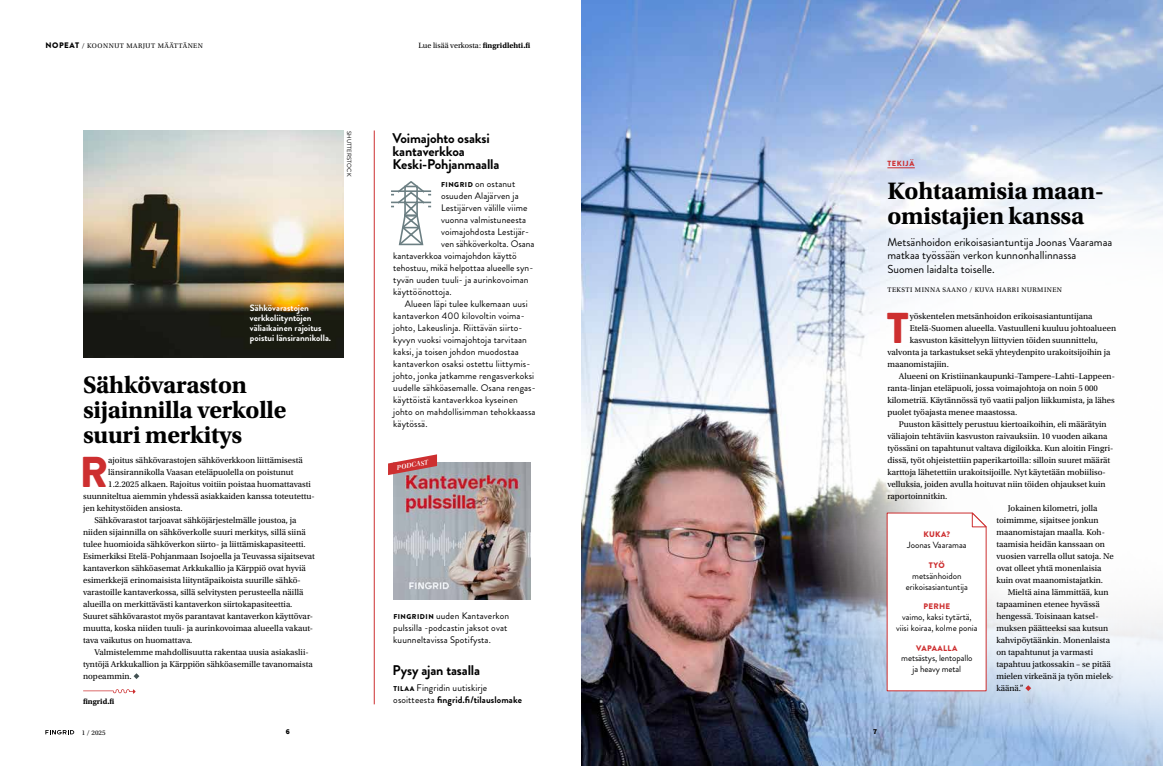
<style>
.page{position:relative;width:1163px;height:766px;background:#fff}
.page>*{position:absolute;margin:0;border:0;box-sizing:border-box;transform-origin:0 0}
.t1{font:900 43.1px "Brandon Grotesque";color:#cd2f30}
.t2{font:700 25px/25px "Utopia Std";letter-spacing:-.01em;color:#000}
.t3{font:700 14px/13px "Brandon Grotesque";letter-spacing:-.01em;color:#000}
.t4{font:11.5px/13.8px "Brandon Grotesque";color:#000}
.t5{font:9.5px/12px "Brandon Grotesque";letter-spacing:.01em;color:#000}
.t6{font:700 9.2px/10px "Brandon Grotesque";color:#fff}
.t7{font:9px/10.8px "Brandon Grotesque";color:#000;text-align:center}
.t8{font:8.8px "Utopia Std";color:#000}
.t9{font:8px "Utopia Std";color:#000}
.t10{font:900 8px "Brandon Grotesque";letter-spacing:.04em;color:#cd2f30}
.t11{font:700 8px "Utopia Std";color:#000}
.t12{font:900 7.5px "Brandon Grotesque";letter-spacing:.08em;color:#cd2f30}
.t13{font:900 7.5px "Source Sans Pro";color:#000}
.t14{font:7px "Utopia Std";letter-spacing:.07em;color:#000}
.t15{font:7px "Utopia Std Semibold Disp It";color:#fff}
.t16{font:6px "Brandon Grotesque";letter-spacing:.02em;color:#000}
.s1{font-family:"Brandon Grotesque";font-weight:900;font-size:8px}
.s2{font-weight:700}
.s3{font-weight:900;font-size:7px}
</style>
<div class="page">
<img style="left:581px;top:0;width:581px;height:765px">
<img style="left:792px;top:247px;width:39px;height:508px">
<svg style="left:831px;top:104px;width:331px;height:661px"></svg>
<svg style="left:887px;top:167px;width:27px;height:1px"></svg>
<svg style="left:1025px;top:685px;width:5px;height:6px"></svg>
<hr style="left:374px;top:130px;width:1px;height:574px;background:#cd2f30">
<svg style="left:133px;top:673px;width:6px;height:6px"></svg>
<svg style="left:83px;top:689px;width:52px;height:4px"></svg>
<svg style="left:886px;top:512px;width:101px;height:179px"></svg>
<svg style="left:391px;top:181px;width:41px;height:65px"></svg>
<img style="left:393px;top:462px;width:137px;height:137px">
<svg style="left:388px;top:454px;width:49px;height:21px"></svg>
<img style="left:84px;top:130px;width:259px;height:227px">
<svg style="left:45px;top:730px;width:29px;height:4px"></svg>
<p class="t14" style="left:45px;top:42px;width:159px"><span class="s1">NOPEAT</span> / KOONNUT MARJUT MÄÄTTÄNEN</p>
<p class="t9" style="left:418px;top:41px;width:113px">Lue lisää verkosta: <span class="s2">fingridlehti.fi</span></p>
<p class="t16" style="left:353px;top:130px;width:47px;rotate:90deg">SHUTTERSTOCK</p>
<p class="t6" style="left:250px;top:303px;width:83px">Sähkövarastojen verkkoliityntöjen väliaikainen rajoitus poistui länsirannikolla.</p>
<h2 class="t2" style="left:83px;top:372px;width:205px">Sähkövaraston sijainnilla verkolle suuri merkitys</h2>
<h1 class="t1" style="left:79px;top:441px;width:30px">R</h1>
<p class="t8" style="left:108px;top:455px;width:196px">ajoitus sähkövarastojen sähköverkkoon liittämisestä</p>
<p class="t8" style="left:108px;top:467px;width:187px">länsirannikolla Vaasan eteläpuolella on poistunut</p>
<p class="t8" style="left:108px;top:479px;width:204px">1.2.2025 alkaen. Rajoitus voitiin poistaa huomattavasti</p>
<p class="t8" style="left:83px;top:491px;width:233px">suunniteltua aiemmin yhdessä asiakkaiden kanssa toteutettu-</p>
<p class="t8" style="left:83px;top:503px;width:101px">jen kehitystöiden ansiosta.</p>
<p class="t8" style="left:94px;top:515px;width:203px">Sähkövarastot tarjoavat sähköjärjestelmälle joustoa, ja</p>
<p class="t8" style="left:83px;top:527px;width:224px">niiden sijainnilla on sähköverkolle suuri merkitys, sillä siinä</p>
<p class="t8" style="left:83px;top:539px;width:224px">tulee huomioida sähköverkon siirto- ja liittämiskapasiteetti.</p>
<p class="t8" style="left:83px;top:551px;width:233px">Esimerkiksi Etelä-Pohjanmaan Isojoella ja Teuvassa sijaitsevat</p>
<p class="t8" style="left:83px;top:563px;width:224px">kantaverkon sähköasemat Arkkukallio ja Kärppiö ovat hyviä</p>
<p class="t8" style="left:83px;top:575px;width:219px">esimerkkejä erinomaisista liityntäpaikoista suurille sähkö-</p>
<p class="t8" style="left:83px;top:587px;width:222px">varastoille kantaverkossa, sillä selvitysten perusteella näillä</p>
<p class="t8" style="left:83px;top:599px;width:211px">alueilla on merkittävästi kantaverkon siirtokapasiteettia.</p>
<p class="t8" style="left:83px;top:611px;width:231px">Suuret sähkövarastot myös parantavat kantaverkon käyttövar-</p>
<p class="t8" style="left:83px;top:623px;width:231px">muutta, koska niiden tuuli- ja aurinkovoimaa alueella vakaut-</p>
<p class="t8" style="left:83px;top:635px;width:111px">tava vaikutus on huomattava.</p>
<p class="t8" style="left:94px;top:647px;width:216px">Valmistelemme mahdollisuutta rakentaa uusia asiakaslii-</p>
<p class="t8" style="left:83px;top:659px;width:231px">tyntöjä Arkkukallion ja Kärppiön sähköasemille tavanomaista</p>
<p class="t8" style="left:83px;top:671px;width:50px">nopeammin.</p>
<p class="t11" style="left:83px;top:696px;width:33px">fingrid.fi</p>
<h3 class="t3" style="left:392px;top:132px;width:108px">Voimajohto osaksi kantaverkkoa<br>Keski-Pohjanmaalla</h3>
<p class="t5" style="left:441px;top:177px;width:76px"><span class="s3">FINGRID</span> on ostanut</p>
<p class="t5" style="left:441px;top:189px;width:79px">osuuden Alajärven ja</p>
<p class="t5" style="left:441px;top:201px;width:88px">Lestijärven välille viime</p>
<p class="t5" style="left:441px;top:213px;width:87px">vuonna valmistuneesta</p>
<p class="t5" style="left:441px;top:225px;width:89px">voimajohdosta Lestijär-</p>
<p class="t5" style="left:441px;top:237px;width:95px">ven sähköverkolta. Osana</p>
<p class="t5" style="left:393px;top:249px;width:125px">kantaverkkoa voimajohdon käyttö</p>
<p class="t5" style="left:393px;top:261px;width:141px">tehostuu, mikä helpottaa alueelle syn-</p>
<p class="t5" style="left:393px;top:273px;width:137px">tyvän uuden tuuli- ja aurinkovoiman</p>
<p class="t5" style="left:393px;top:285px;width:63px">käyttöönottoja.   </p>
<p class="t5" style="left:404px;top:297px;width:125px">Alueen läpi tulee kulkemaan uusi</p>
<p class="t5" style="left:393px;top:309px;width:133px">kantaverkon 400 kilovoltin voima-</p>
<p class="t5" style="left:393px;top:321px;width:131px">johto, Lakeuslinja. Riittävän siirto-</p>
<p class="t5" style="left:393px;top:333px;width:135px">kyvyn vuoksi voimajohtoja tarvitaan</p>
<p class="t5" style="left:393px;top:345px;width:127px">kaksi, ja toisen johdon muodostaa</p>
<p class="t5" style="left:393px;top:357px;width:138px">kantaverkon osaksi ostettu liittymis-</p>
<p class="t5" style="left:393px;top:369px;width:142px">johto, jonka jatkamme rengasverkoksi</p>
<p class="t5" style="left:393px;top:381px;width:142px">uudelle sähköasemalle. Osana rengas-</p>
<p class="t5" style="left:393px;top:393px;width:126px">käyttöistä kantaverkkoa kyseinen</p>
<p class="t5" style="left:393px;top:405px;width:144px">johto on mahdollisimman tehokkaassa</p>
<p class="t5" style="left:393px;top:417px;width:36px">käytössä.</p>
<p class="t15" style="left:396px;top:463px;width:33px;rotate:-10deg">PODCAST</p>
<p class="t5" style="left:393px;top:609px;width:117px"><span class="s3">FINGRIDIN</span> uuden Kantaverkon pulssilla -podcastin jaksot ovat kuunneltavissa Spotifysta.</p>
<h3 class="t3" style="left:392px;top:663px;width:89px">Pysy ajan tasalla</h3>
<p class="t5" style="left:393px;top:681px;width:130px"><span class="s3">TILAA</span> Fingridin uutiskirje osoitteesta <span class="s2">fingrid.fi/tilauslomake</span></p>
<p class="t14" style="left:82px;top:728px;width:25px">1 / 2025</p>
<p class="t13" style="left:286px;top:726px;width:6px">6</p>
<p class="t13" style="left:872px;top:726px;width:6px">7</p>
<p class="t12" style="left:887px;top:157px;width:28px">TEKIJÄ</p>
<h2 class="t2" style="left:887px;top:178px;width:218px">Kohtaamisia maan&shy;omistajien kanssa</h2>
<h3 class="t4" style="left:887px;top:235px;width:226px">Metsänhoidon erikoisasiantuntija Joonas Vaaramaa matkaa työssään verkon kunnonhallinnassa<br>Suomen laidalta toiselle.</h3>
<p class="t14" style="left:887px;top:286px;width:176px">TEKSTI MINNA SAANO / KUVA HARRI NURMINEN</p>
<h1 class="t1" style="left:886px;top:297px;width:23px">T</h1>
<p class="t8" style="left:909px;top:311px;width:184px">yöskentelen metsänhoidon erikoisasiantuntijana</p>
<p class="t8" style="left:909px;top:323px;width:208px">Etelä-Suomen alueella. Vastuulleni kuuluu johtoalueen</p>
<p class="t8" style="left:909px;top:335px;width:190px">kasvuston käsittelyyn liittyvien töiden suunnittelu,</p>
<p class="t8" style="left:887px;top:347px;width:224px">valvonta ja tarkastukset sekä yhteydenpito urakoitsijoihin ja</p>
<p class="t8" style="left:887px;top:359px;width:63px">maanomistajiin.</p>
<p class="t8" style="left:898px;top:371px;width:218px">Alueeni on Kristiinankaupunki–Tampere–Lahti–Lappeen-</p>
<p class="t8" style="left:887px;top:383px;width:212px">ranta-linjan eteläpuoli, jossa voimajohtoja on noin 5 000</p>
<p class="t8" style="left:887px;top:395px;width:229px">kilometriä. Käytännössä työ vaatii paljon liikkumista, ja lähes</p>
<p class="t8" style="left:887px;top:407px;width:131px">puolet työajasta menee maastossa.</p>
<p class="t8" style="left:898px;top:419px;width:209px">Puuston käsittely perustuu kiertoaikoihin, eli määrätyin</p>
<p class="t8" style="left:887px;top:431px;width:221px">väliajoin tehtäviin kasvuston raivauksiin. 10 vuoden aikana</p>
<p class="t8" style="left:887px;top:443px;width:227px">työssäni on tapahtunut valtava digiloikka. Kun aloitin Fingri-</p>
<p class="t8" style="left:887px;top:455px;width:224px">dissä, työt ohjeistettiin paperikartoilla: silloin suuret määrät</p>
<p class="t8" style="left:887px;top:467px;width:220px">karttoja lähetettiin urakoitsijoille. Nyt käytetään mobiiliso-</p>
<p class="t8" style="left:887px;top:479px;width:220px">velluksia, joiden avulla hoituvat niin töiden ohjaukset kuin</p>
<p class="t8" style="left:887px;top:491px;width:62px">raportoinnitkin.</p>
<p class="t8" style="left:1007px;top:503px;width:91px">Jokainen kilometri, jolla</p>
<p class="t8" style="left:996px;top:515px;width:104px">toimimme, sijaitsee jonkun</p>
<p class="t8" style="left:996px;top:527px;width:110px">maanomistajan maalla. Koh-</p>
<p class="t8" style="left:996px;top:539px;width:110px">taamisia heidän kanssaan on</p>
<p class="t8" style="left:996px;top:551px;width:119px">vuosien varrella ollut satoja. Ne</p>
<p class="t8" style="left:996px;top:563px;width:106px">ovat olleet yhtä monenlaisia</p>
<p class="t8" style="left:996px;top:575px;width:108px">kuin ovat maanomistajatkin.</p>
<p class="t8" style="left:1007px;top:587px;width:102px">Mieltä aina lämmittää, kun</p>
<p class="t8" style="left:996px;top:599px;width:105px">tapaaminen etenee hyvässä</p>
<p class="t8" style="left:996px;top:611px;width:104px">hengessä. Toisinaan katsel-</p>
<p class="t8" style="left:996px;top:623px;width:113px">muksen päätteeksi saa kutsun</p>
<p class="t8" style="left:996px;top:635px;width:115px">kahvipöytäänkin. Monenlaista</p>
<p class="t8" style="left:996px;top:647px;width:98px">on tapahtunut ja varmasti</p>
<p class="t8" style="left:996px;top:659px;width:116px">tapahtuu jatkossakin – se pitää</p>
<p class="t8" style="left:996px;top:671px;width:119px">mielen virkeänä ja työn mielek-</p>
<p class="t8" style="left:996px;top:683px;width:29px">käänä.”</p>
<p class="t10" style="left:923px;top:529px;width:28px">KUKA?</p>
<p class="t7" style="left:906px;top:539px;width:61px">Joonas Vaaramaa</p>
<p class="t10" style="left:928px;top:559px;width:17px">TYÖ</p>
<p class="t7" style="left:905px;top:570px;width:64px">metsänhoidon erikoisasiantuntija</p>
<p class="t10" style="left:923px;top:600px;width:28px">PERHE</p>
<p class="t7" style="left:896px;top:611px;width:83px">vaimo, kaksi tytärtä, viisi koiraa, kolme ponia</p>
<p class="t10" style="left:916px;top:642px;width:43px">VAPAALLA</p>
<p class="t7" style="left:901px;top:652px;width:73px">metsästys, lentopallo ja heavy metal</p>
</div>
